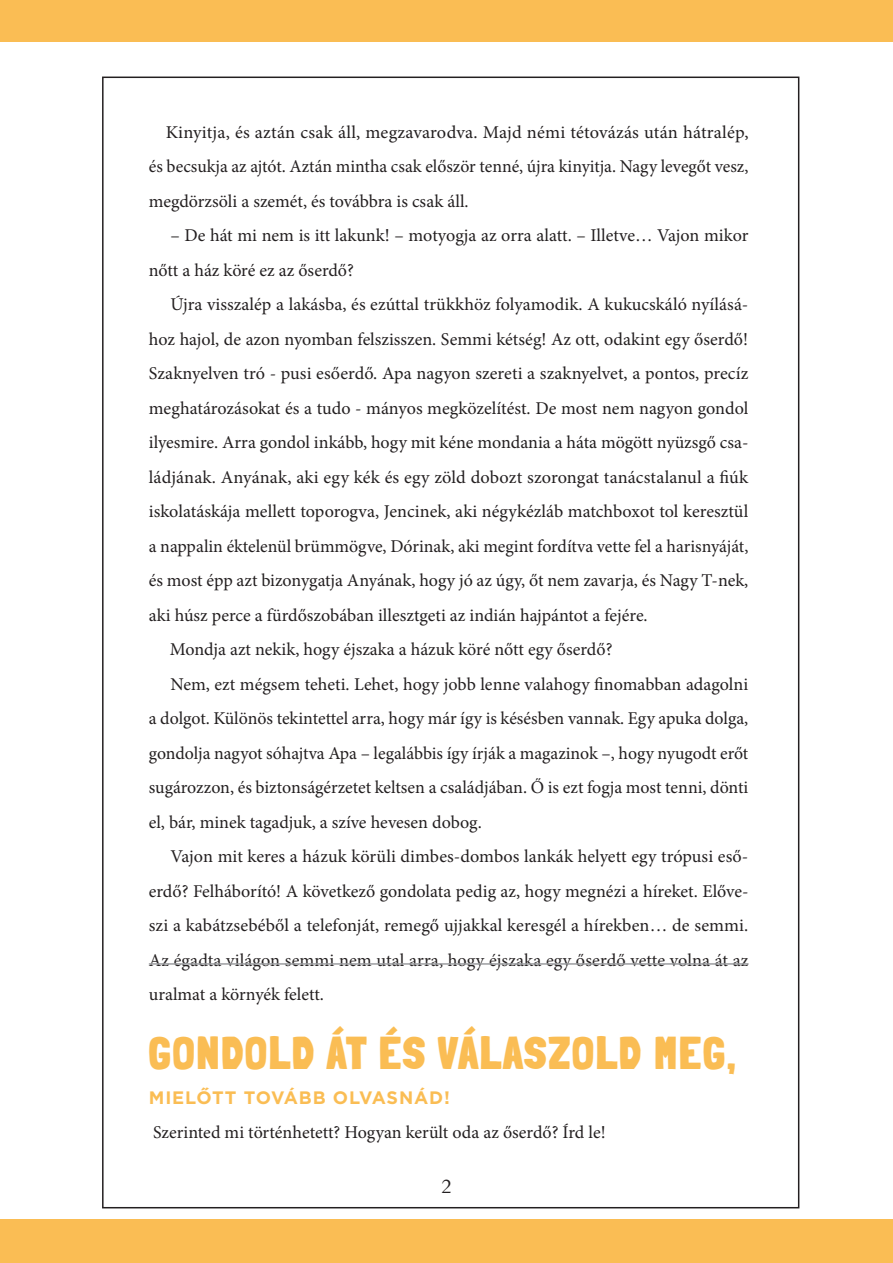
<style>
.page{position:relative;width:893px;height:1263px;background:#fff}
.page>*{position:absolute;margin:0;border:0;box-sizing:border-box;transform-origin:0 0}
.t1{font:900 45px "Londrina Solid";letter-spacing:.05em;color:#fabd54}
.t2{font:19.5px "Aldine 401 BT H";color:#231f20}
.t3{font:18px/34.5px "Minion Pro";color:#231f20;text-align:justify}
.t4{font:700 18px "Gotham";letter-spacing:.05em;color:#fabd54}
</style>
<div class="page">
<div style="left:102px;top:77px;width:697px;height:1131px;background:#fff;border:2px solid #231f20"></div>
<div style="left:0;top:0;width:893px;height:42px;background:#fabd54"></div>
<div style="left:0;top:1219px;width:893px;height:44px;background:#fabd54"></div>
<hr style="left:149px;top:963px;width:599px;height:2px;background:#9b9da0">
<p class="t3" style="left:149px;top:115px;width:601px;text-indent:17px">Kinyitja, és aztán csak áll, megzavarodva. Majd némi tétovázás után hátralép, és becsukja az ajtót. Aztán mintha csak először tenné, újra kinyitja. Nagy levegőt vesz, megdörzsöli a szemét, és továbbra is csak áll.</p>
<p class="t3" style="left:149px;top:218px;width:601px;text-indent:22px">– De hát mi nem is itt lakunk! – motyogja az orra alatt. – Illetve… Vajon mikor nőtt a ház köré ez az őserdő?</p>
<p class="t3" style="left:170px;top:287px;width:579px">Újra visszalép a lakásba, és ezúttal trükkhöz folyamodik. A kukucskáló nyílásá-</p>
<p class="t3" style="left:149px;top:322px;width:601px">hoz hajol, de azon nyomban felszisszen. Semmi kétség! Az ott, odakint egy őserdő!</p>
<p class="t3" style="left:149px;top:356px;width:601px">Szaknyelven tró - pusi esőerdő. Apa nagyon szereti a szaknyelvet, a pontos, precíz</p>
<p class="t3" style="left:149px;top:391px;width:601px">meghatározásokat és a tudo - mányos megközelítést. De most nem nagyon gondol</p>
<p class="t3" style="left:149px;top:425px;width:601px">ilyesmire. Arra gondol inkább, hogy mit kéne mondania a háta mögött nyüzsgő csa-</p>
<p class="t3" style="left:149px;top:460px;width:601px">ládjának. Anyának, aki egy kék és egy zöld dobozt szorongat tanácstalanul a fiúk</p>
<p class="t3" style="left:149px;top:494px;width:601px">iskolatáskája mellett toporogva, Jencinek, aki négykézláb matchboxot tol keresztül</p>
<p class="t3" style="left:149px;top:529px;width:601px">a nappalin éktelenül brümmögve, Dórinak, aki megint fordítva vette fel a harisnyáját,</p>
<p class="t3" style="left:149px;top:563px;width:601px">és most épp azt bizonygatja Anyának, hogy jó az úgy, őt nem zavarja, és Nagy T-nek,</p>
<p class="t3" style="left:149px;top:598px;width:500px">aki húsz perce a fürdőszobában illesztgeti az indián hajpántot a fejére.</p>
<p class="t3" style="left:170px;top:632px;width:444px">Mondja azt nekik, hogy éjszaka a házuk köré nőtt egy őserdő?</p>
<p class="t3" style="left:170px;top:667px;width:579px">Nem, ezt mégsem teheti. Lehet, hogy jobb lenne valahogy finomabban adagolni</p>
<p class="t3" style="left:149px;top:701px;width:601px">a dolgot. Különös tekintettel arra, hogy már így is késésben vannak. Egy apuka dolga,</p>
<p class="t3" style="left:149px;top:736px;width:601px">gondolja nagyot sóhajtva Apa – legalábbis így írják a magazinok –, hogy nyugodt erőt</p>
<p class="t3" style="left:149px;top:770px;width:601px">sugározzon, és biztonságérzetet keltsen a családjában. Ő is ezt fogja most tenni, dönti</p>
<p class="t3" style="left:149px;top:805px;width:335px">el, bár, minek tagadjuk, a szíve hevesen dobog.</p>
<p class="t3" style="left:170px;top:839px;width:579px">Vajon mit keres a házuk körüli dimbes-dombos lankák helyett egy trópusi eső-</p>
<p class="t3" style="left:149px;top:874px;width:601px">erdő? Felháborító! A következő gondolata pedig az, hogy megnézi a híreket. Előve-</p>
<p class="t3" style="left:149px;top:908px;width:601px">szi a kabátzsebéből a telefonját, remegő ujjakkal keresgél a hírekben… de semmi.</p>
<p class="t3" style="left:149px;top:943px;width:601px">Az égadta világon semmi nem utal arra, hogy éjszaka egy őserdő vette volna át az</p>
<p class="t3" style="left:149px;top:977px;width:177px">uralmat a környék felett.</p>
<h1 class="t1" style="left:149px;top:1027px;width:588px">GONDOLD ÁT ÉS VÁLASZOLD MEG,</h1>
<p class="t4" style="left:149px;top:1085px;width:303px">MIELŐTT TOVÁBB OLVASNÁD!</p>
<p class="t3" style="left:153px;top:1115px;width:454px">Szerinted mi történhetett? Hogyan került oda az őserdő? Írd le!</p>
<p class="t2" style="left:442px;top:1174px;width:11px">2</p>
</div>
